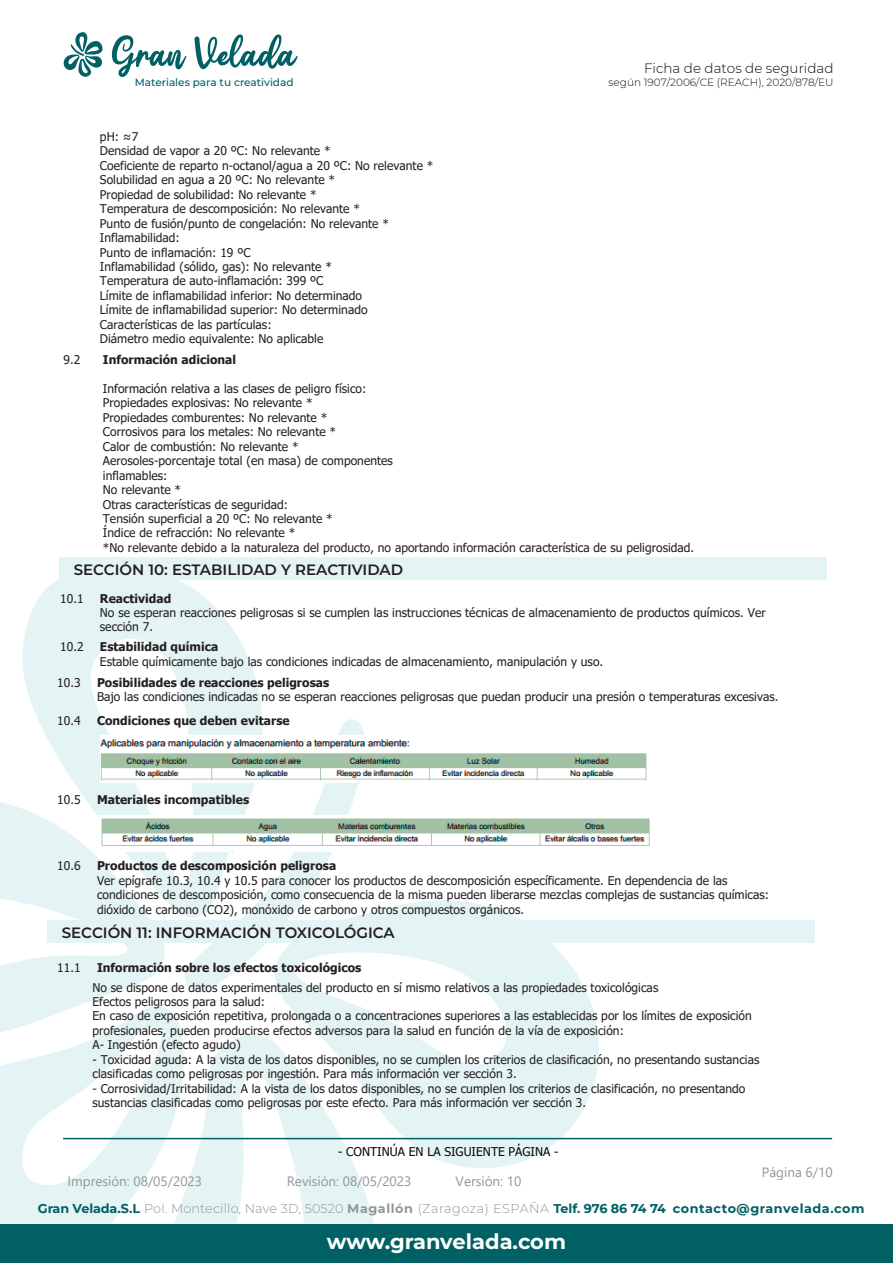
<style>
.page{position:relative;width:893px;height:1263px;background:#fff}
.page>*{position:absolute;margin:0;border:0;box-sizing:border-box;transform-origin:0 0}
.t1{font:700 21px "Montserrat";color:#fff}
.t2{font:600 15px "Montserrat";color:#231f20}
.t3{font:13.5px "Segoe UI";color:#939598}
.t4{font:300 13.5px "Montserrat";color:#0c090d}
.t5{font:700 12.75px "Montserrat";letter-spacing:.035em;color:#006063}
.t6{font:12.15px "Tahoma";color:#0c090d}
.t7{font:12px/14.4px "Tahoma";letter-spacing:.005em;color:#231f20}
.t8{font:700 12px "Tahoma";letter-spacing:.005em;color:#231f20}
.t9{font:300 10.5px "Montserrat";color:#0c090d}
.t10{font:500 10.5px "Montserrat";color:#006063}
.s1{font-weight:300;color:#919698}
.s2{color:#919698}
</style>
<div class="page">
<svg style="left:0;top:802px;width:165px;height:199px"></svg>
<svg style="left:282px;top:900px;width:346px;height:268px;fill:#e4f4f4"></svg>
<svg style="left:20px;top:579px;width:242px;height:370px;fill:#e4f4f4"></svg>
<svg style="left:0;top:1001px;width:180px;height:223px;fill:#e4f4f4"></svg>
<svg style="left:155px;top:1027px;width:232px;height:197px;fill:#e4f4f4"></svg>
<svg style="left:184px;top:714px;width:182px;height:282px"></svg>
<svg style="left:112px;top:35px;width:74px;height:42px"></svg>
<svg style="left:195px;top:34px;width:103px;height:35px"></svg>
<svg style="left:63px;top:32px;width:40px;height:45px"></svg>
<div style="left:0;top:1224px;width:893px;height:39px;background:#006063"></div>
<div style="left:59px;top:558px;width:768px;height:22px;background:#e4f4f4"></div>
<div style="left:48px;top:920px;width:767px;height:22px;background:#e4f4f4"></div>
<hr style="left:63px;top:1138px;width:769px;height:1px;background:#006063">
<img style="left:100px;top:735px;width:547px;height:48px">
<img style="left:99px;top:815px;width:551px;height:37px">
<p class="t10" style="left:135px;top:75px;width:160px">Materiales para tu creatividad</p>
<p class="t7" style="left:100px;top:130px;width:335px">pH: ≈7<br>Densidad de vapor a 20 ºC: No relevante *<br>Coeficiente de reparto n-octanol/agua a 20 ºC: No relevante * Solubilidad en agua a 20 ºC: No relevante *<br>Propiedad de solubilidad: No relevante *<br>Temperatura de descomposición: No relevante *<br>Punto de fusión/punto de congelación: No relevante * Inflamabilidad:<br>Punto de inflamación: 19 ºC<br>Inflamabilidad (sólido, gas): No relevante *<br>Temperatura de auto-inflamación: 399 ºC<br>Límite de inflamabilidad inferior: No determinado<br>Límite de inflamabilidad superior: No determinado Características de las partículas:<br>Diámetro medio equivalente: No aplicable</p>
<p class="t4" style="left:644px;top:60px;width:191px">Ficha de datos de seguridad</p>
<p class="t9" style="left:609px;top:75px;width:226px">según 1907/2006/CE (REACH), 2020/878/EU</p>
<p class="t7" style="left:63px;top:353px;width:18px">9.2</p>
<p class="t8" style="left:103px;top:351px;width:135px">Información adicional</p>
<p class="t7" style="left:103px;top:382px;width:593px">Información relativa a las clases de peligro físico:<br>Propiedades explosivas: No relevante *<br>Propiedades comburentes: No relevante *<br>Corrosivos para los metales: No relevante *<br>Calor de combustión: No relevante *<br>Aerosoles-porcentaje total (en masa) de componentes<br>inflamables:<br>No relevante *<br>Otras características de seguridad:<br>Tensión superficial a 20 ºC: No relevante *<br>Índice de refracción: No relevante *<br>*No relevante debido a la naturaleza del producto, no aportando información característica de su peligrosidad.</p>
<p class="t7" style="left:60px;top:592px;width:25px">10.1</p>
<p class="t8" style="left:100px;top:590px;width:73px">Reactividad</p>
<p class="t7" style="left:100px;top:606px;width:667px">No se esperan reacciones peligrosas si se cumplen las instrucciones técnicas de almacenamiento de productos químicos. Ver sección 7.</p>
<p class="t7" style="left:60px;top:640px;width:25px">10.2</p>
<p class="t8" style="left:100px;top:638px;width:120px">Estabilidad química</p>
<p class="t7" style="left:100px;top:655px;width:505px">Estable químicamente bajo las condiciones indicadas de almacenamiento, manipulación y uso.</p>
<p class="t7" style="left:57px;top:676px;width:25px">10.3</p>
<p class="t8" style="left:97px;top:674px;width:234px">Posibilidades de reacciones peligrosas</p>
<p class="t7" style="left:97px;top:690px;width:683px">Bajo las condiciones indicadas no se esperan reacciones peligrosas que puedan producir una presión o temperaturas excesivas.</p>
<p class="t7" style="left:57px;top:714px;width:25px">10.4</p>
<p class="t8" style="left:97px;top:712px;width:194px">Condiciones que deben evitarse</p>
<p class="t2" style="left:74px;top:559px;width:331px">SECCIÓN 10: ESTABILIDAD Y REACTIVIDAD</p>
<p class="t7" style="left:57px;top:793px;width:25px">10.5</p>
<p class="t8" style="left:97px;top:791px;width:154px">Materiales incompatibles</p>
<p class="t7" style="left:57px;top:859px;width:25px">10.6</p>
<p class="t8" style="left:97px;top:857px;width:241px">Productos de descomposición peligrosa</p>
<p class="t7" style="left:97px;top:874px;width:674px">Ver epígrafe 10.3, 10.4 y 10.5 para conocer los productos de descomposición específicamente. En dependencia de las condiciones de descomposición, como consecuencia de la misma pueden liberarse mezclas complejas de sustancias químicas: dióxido de carbono (CO2), monóxido de carbono y otros compuestos orgánicos.</p>
<p class="t2" style="left:62px;top:922px;width:334px">SECCIÓN 11: INFORMACIÓN TOXICOLÓGICA</p>
<p class="t7" style="left:57px;top:961px;width:25px">11.1</p>
<p class="t8" style="left:97px;top:959px;width:266px">Información sobre los efectos toxicológicos</p>
<p class="t7" style="left:92px;top:981px;width:661px">No se dispone de datos experimentales del producto en sí mismo relativos a las propiedades toxicológicas<br>Efectos peligrosos para la salud:<br>En caso de exposición repetitiva, prolongada o a concentraciones superiores a las establecidas por los límites de exposición profesionales, pueden producirse efectos adversos para la salud en función de la vía de exposición:<br>A- Ingestión (efecto agudo)</p>
<p class="t7" style="left:92px;top:1053px;width:668px">- Toxicidad aguda: A la vista de los datos disponibles, no se cumplen los criterios de clasificación, no presentando sustancias clasificadas como peligrosas por ingestión. Para más información ver sección 3.</p>
<p class="t7" style="left:92px;top:1082px;width:654px">- Corrosividad/Irritabilidad: A la vista de los datos disponibles, no se cumplen los criterios de clasificación, no presentando sustancias clasificadas como peligrosas por este efecto. Para más información ver sección 3.</p>
<p class="t6" style="left:338px;top:1143px;width:222px">- CONTINÚA EN LA SIGUIENTE PÁGINA -</p>
<p class="t3" style="left:68px;top:1169px;width:136px">Impresión: 08/05/2023</p>
<p class="t3" style="left:287px;top:1169px;width:126px">Revisión: 08/05/2023</p>
<p class="t3" style="left:456px;top:1169px;width:67px">Versión: 10</p>
<p class="t3" style="left:762px;top:1160px;width:72px">Página 6/10</p>
<p class="t5" style="left:38px;top:1200px;width:828px">Gran Velada.S.L <span class="s1">Pol. Montecillo, Nave 3D, 50520</span> <span class="s2">Magallón</span> <span class="s1">(Zaragoza) ESPAÑA</span> Telf. 976 86 74 74 contacto@granvelada.com</p>
<h1 class="t1" style="left:327px;top:1226px;width:241px">www.granvelada.com</h1>
</div>
